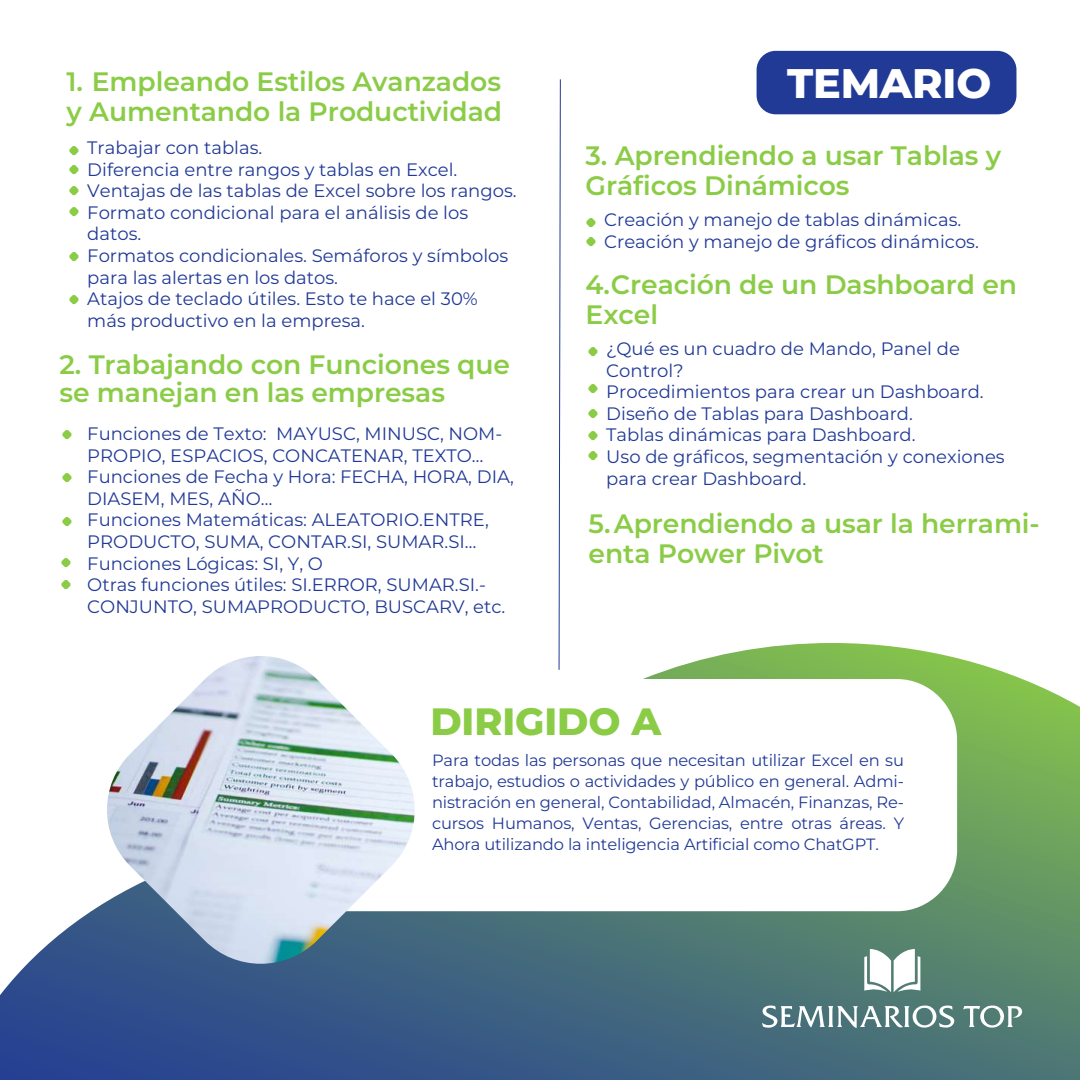
<style>
.page{position:relative;width:1080px;height:1080px;background:#fff}
.page>*{position:absolute;margin:0;border:0;box-sizing:border-box;transform-origin:0 0}
.t1{font:800 41.3px "Montserrat";letter-spacing:-.005em;color:#fff}
.t2{font:800 38px "Montserrat";letter-spacing:-.005em;color:#8bcc47}
.t3{font:600 26.6px/30px "Montserrat";letter-spacing:-.005em;color:#8bcc47}
.t4{font:18px/21.6px "Montserrat";color:#213a96}
.t5{font:16.3px/21px "Montserrat";letter-spacing:-.01em;color:#213a96;text-align:justify}
</style>
<div class="page">
<svg style="left:0;top:643px;width:1080px;height:437px"></svg>
<div style="left:270px;top:679px;width:687px;height:232px;background:#fff;border-radius:61px"></div>
<div style="left:757px;top:51px;width:259px;height:63px;background:#213a96;border-radius:19px"></div>
<img style="left:99px;top:656px;width:323px;height:316px">
<svg style="left:69px;top:146px;width:10px;height:9px"></svg>
<svg style="left:69px;top:165px;width:10px;height:9px"></svg>
<svg style="left:69px;top:186px;width:10px;height:9px"></svg>
<svg style="left:69px;top:207px;width:10px;height:9px"></svg>
<svg style="left:69px;top:252px;width:10px;height:9px"></svg>
<svg style="left:69px;top:295px;width:10px;height:9px"></svg>
<svg style="left:586px;top:218px;width:10px;height:9px"></svg>
<svg style="left:586px;top:237px;width:10px;height:9px"></svg>
<svg style="left:588px;top:347px;width:10px;height:9px"></svg>
<svg style="left:588px;top:384px;width:10px;height:9px"></svg>
<svg style="left:588px;top:409px;width:10px;height:9px"></svg>
<svg style="left:588px;top:431px;width:10px;height:9px"></svg>
<svg style="left:588px;top:451px;width:10px;height:9px"></svg>
<svg style="left:62px;top:430px;width:10px;height:9px"></svg>
<svg style="left:62px;top:473px;width:10px;height:9px"></svg>
<svg style="left:62px;top:517px;width:10px;height:9px"></svg>
<svg style="left:61px;top:558px;width:10px;height:9px"></svg>
<svg style="left:61px;top:580px;width:10px;height:9px"></svg>
<svg style="left:761px;top:921px;width:281px;height:107px;background:#678d81"></svg>
<svg style="left:559px;top:79px;width:1px;height:591px"></svg>
<h3 class="t3" style="left:67px;top:65px;width:437px">1. Empleando Estilos Avanzados y Aumentando la Productividad</h3>
<p class="t4" style="left:87px;top:136px;width:431px">Trabajar con tablas.<br>Diferencia entre rangos y tablas en Excel.<br>Ventajas de las tablas de Excel sobre los rangos.<br>Formato condicional para el análisis de los datos.<br>Formatos condicionales. Semáforos y símbolos para las alertas en los datos.<br>Atajos de teclado útiles. Esto te hace el 30% más productivo en la empresa.</p>
<h3 class="t3" style="left:60px;top:349px;width:452px;line-height:28px">2. Trabajando con Funciones que se manejan en las empresas</h3>
<p class="t4" style="left:87px;top:422px;width:428px">Funciones de Texto: MAYUSC, MINUSC, NOM-PROPIO, ESPACIOS, CONCATENAR, TEXTO… Funciones de Fecha y Hora: FECHA, HORA, DIA, DIASEM, MES, AÑO…<br>Funciones Matemáticas: ALEATORIO.ENTRE, PRODUCTO, SUMA, CONTAR.SI, SUMAR.SI… Funciones Lógicas: SI, Y, O<br>Otras funciones útiles: SI.ERROR, SUMAR.SI.- CONJUNTO, SUMAPRODUCTO, BUSCARV, etc.</p>
<h1 class="t1" style="left:787px;top:53px;width:206px">TEMARIO</h1>
<h3 class="t3" style="left:586px;top:139px;width:417px">3. Aprendiendo a usar Tablas y<br>Gráficos Dinámicos</h3>
<p class="t4" style="left:604px;top:208px;width:376px">Creación y manejo de tablas dinámicas.<br>Creación y manejo de gráficos dinámicos.</p>
<h3 class="t3" style="left:586px;top:268px;width:433px">4. Creación de un Dashboard en<br>Excel</h3>
<p class="t4" style="left:606px;top:337px;width:400px">¿Qué es un cuadro de Mando, Panel de<br>Control?<br>Procedimientos para crear un Dashboard.<br>Diseño de Tablas para Dashboard.<br>Tablas dinámicas para Dashboard.<br>Uso de gráficos, segmentación y conexiones para crear Dashboard.</p>
<h3 class="t3" style="left:589px;top:507px;width:453px">5. Aprendiendo a usar la herrami&shy;enta Power Pivot</h3>
<h2 class="t2" style="left:430px;top:694px;width:232px">DIRIGIDO A</h2>
<p class="t5" style="left:432px;top:750px;width:473px">Para todas las personas que necesitan utilizar Excel en su trabajo, estudios o actividades y público en general. Admi&shy;nistración en general, Contabilidad, Almacén, Finanzas, Re&shy;cursos Humanos, Ventas, Gerencias, entre otras áreas. Y Ahora utilizando la inteligencia Artificial como ChatGPT.</p>
</div>
